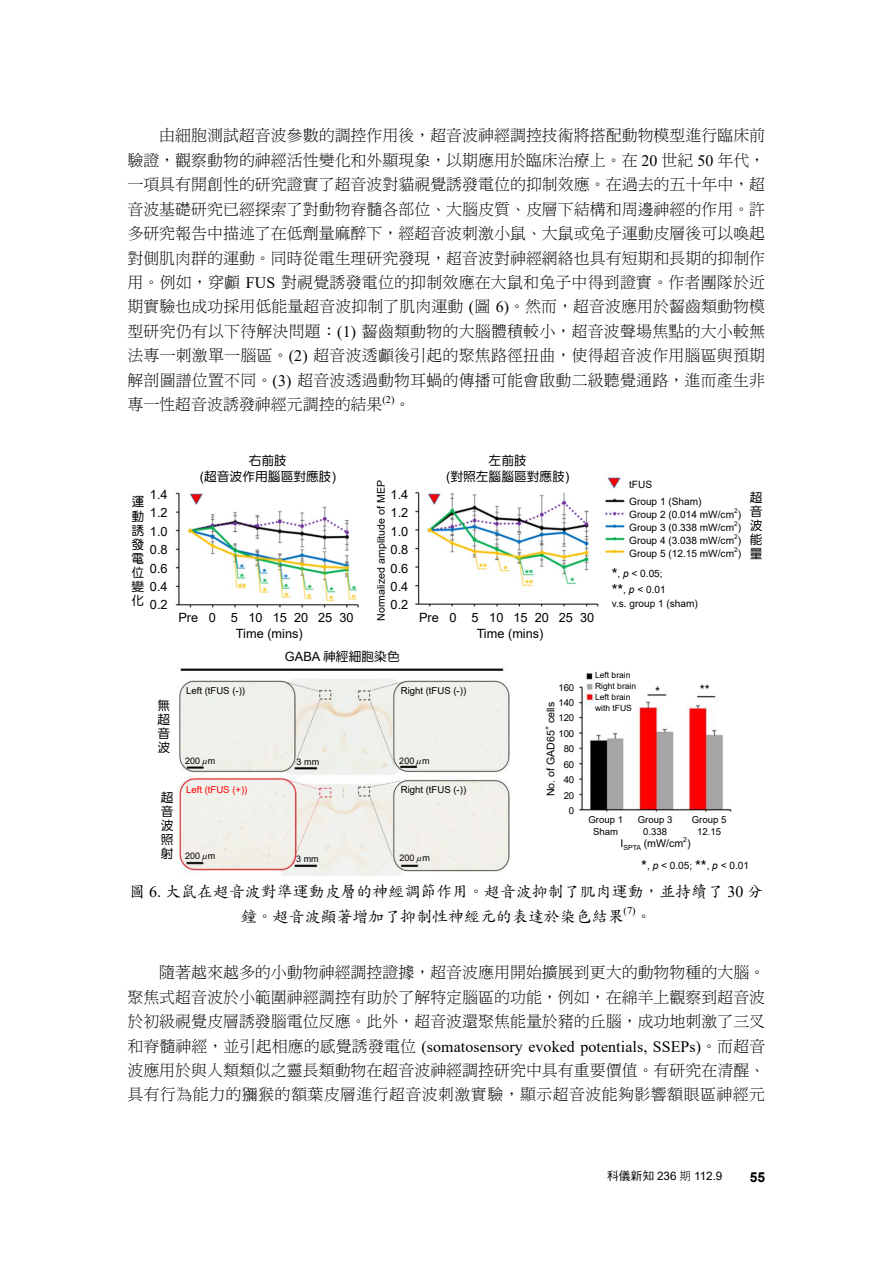
<style>
.page{position:relative;width:893px;height:1263px;background:#fff}
.page>*{position:absolute;margin:0;border:0;box-sizing:border-box;transform-origin:0 0}
.t1{font:15.9px/24.5px "DF Ming Std W3";color:#000;text-align:justify}
.t2{font:15.9px/24.5px "DF Kai Shu Std W5";color:#000}
.t3{font:15.9px "Times New Roman";letter-spacing:.005em;color:#000}
.t4{font:700 13.8px "Arial";color:#000}
.t5{font:12.75px/18.5px "Arial";color:#000;text-align:justify}
.t6{font:12.75px/14.1px "DF Yuan Std W5";color:#000;text-align:justify}
.t7{font:11.7px "Arial";color:#000}
.t8{font:10.65px "Arial";color:#000}
.t9{font:10.35px "Times New Roman";color:#000}
.t10{font:10.05px/12.9px "Arial";color:#000}
.t11{font:9.6px/15.5px "Arial";color:#000;text-align:center}
.t12{font:9.6px "Arial";color:#f00}
.t13{font:9px "Arial";color:#000}
.t14{font:8.55px/11.2px "Arial";color:#000}
.t15{font:6.9px "Arial";color:#000}
.t16{font:6.6px "Arial";color:#000}
.s1{font-family:"Times New Roman"}
.s2{font-family:"Arial"}
.s3{font-size:14.85px}
.s4{font-style:italic}
.s5{font-family:"DF Ming Std W3"}
.s6{font-family:"DF Hei Std W5"}
.s7{font-family:"DF Hei Std W3"}
</style>
<div class="page">
<img style="left:175px;top:477px;width:557px;height:399px">
<svg style="left:202px;top:760px;width:6px;height:6px"></svg>
<svg style="left:416px;top:857px;width:6px;height:6px"></svg>
<svg style="left:416px;top:760px;width:6px;height:6px"></svg>
<svg style="left:202px;top:855px;width:6px;height:6px"></svg>
<p class="t1" style="left:127px;top:123px;width:639px;text-indent:32px">由細胞測試超音波參數的調控作用後，超音波神經調控技術將搭配動物模型進行臨床前驗證，觀察動物的神經活性變化和外顯現象，以期應用於臨床治療上。在 <span class="s1">20</span> 世紀 <span class="s1">50</span> 年代，一項具有開創性的研究證實了超音波對貓視覺誘發電位的抑制效應。在過去的五十年中，超音波基礎研究已經探索了對動物脊髓各部位、大腦皮質、皮層下結構和周邊神經的作用。許多研究報告中描述了在低劑量麻醉下，經超音波刺激小鼠、大鼠或兔子運動皮層後可以喚起對側肌肉群的運動。同時從電生理研究發現，超音波對神經網絡也具有短期和長期的抑制作用。例如，穿顱 <span class="s1">FUS</span> 對視覺誘發電位的抑制效應在大鼠和兔子中得到證實。作者團隊於近期實驗也成功採用低能量超音波抑制了肌肉運動 <span class="s1">(</span>圖 <span class="s1">6)</span>。然而，超音波應用於齧齒類動物模型研究仍有以下待解決問題：<span class="s1">(1)</span> 齧齒類動物的大腦體積較小，超音波聲場焦點的大小較無法專一刺激單一腦區。<span class="s1">(2)</span> 超音波透顱後引起的聚焦路徑扭曲，使得超音波作用腦區與預期解剖圖譜位置不同。<span class="s1">(3)</span> 超音波透過動物耳蝸的傳播可能會啟動二級聽覺通路，進而產生非專一性超音波誘發神經元調控的結果</p>
<p class="t9" style="left:382px;top:392px;width:14px">(2)</p>
<p class="t1" style="left:395px;top:392px;width:17px">。</p>
<p class="t6" style="left:200px;top:452px;width:138px;line-height:15.9px;text-align:center">右前肢<br><span class="s2">(</span>超音波作用腦區對應肢<span class="s2">)</span></p>
<p class="t6" style="left:446px;top:452px;width:125px;line-height:15.9px;text-align:center">左前肢<br><span class="s2">(</span>對照左腦腦區對應肢<span class="s2">)</span></p>
<p class="t10" style="left:629px;top:478px;width:25px">tFUS</p>
<p class="t8" style="left:374px;top:621px;width:142px;rotate:-90deg">Normalized amplitude of MEP</p>
<p class="t5" style="left:391px;top:485px;width:19px">1.4<br>1.2<br>1.0<br>0.8<br>0.6<br>0.4<br>0.2</p>
<p class="t5" style="left:150px;top:485px;width:19px">1.4<br>1.2<br>1.0<br>0.8<br>0.6<br>0.4<br>0.2</p>
<p class="t10" style="left:629px;top:495px;width:113px">Group 1 (Sham)<br>Group 2 (0.014 mW/cm )</p>
<p class="t6" style="left:132px;top:495px;width:14px">運動誘發電位變化</p>
<p class="t16" style="left:734px;top:506px;width:5px">2</p>
<p class="t10" style="left:629px;top:521px;width:113px">Group 3 (0.338 mW/cm )</p>
<p class="t16" style="left:734px;top:519px;width:5px">2</p>
<p class="t10" style="left:629px;top:534px;width:113px">Group 4 (3.038 mW/cm )</p>
<p class="t16" style="left:734px;top:532px;width:5px">2</p>
<p class="t10" style="left:629px;top:547px;width:113px">Group 5 (12.15 mW/cm )</p>
<p class="t16" style="left:734px;top:545px;width:5px">2</p>
<p class="t10" style="left:612px;top:566px;width:55px;line-height:15.9px"><span class="s3">*</span>, <span class="s4">p</span> &lt; 0.05; <span class="s3">**</span>, <span class="s4">p</span> &lt; 0.01</p>
<p class="t10" style="left:612px;top:597px;width:88px">v.s. group 1 (sham)</p>
<p class="t5" style="left:178px;top:610px;width:177px;line-height:15.5px;text-align:center">Pre 0 5 10 15 20 25 30<br>Time (mins)</p>
<p class="t5" style="left:419px;top:610px;width:177px;line-height:15.5px;text-align:center">Pre 0 5 10 15 20 25 30<br>Time (mins)</p>
<p class="t6" style="left:285px;top:649px;width:116px"><span class="s2">GABA</span> 神經細胞染色</p>
<p class="t6" style="left:750px;top:490px;width:14px">超音波能量</p>
<p class="t6" style="left:158px;top:698px;width:14px">無超音波</p>
<p class="t6" style="left:161px;top:790px;width:14px">超音波照射</p>
<p class="t11" style="left:186px;top:682px;width:60px">Left (tFUS (-))</p>
<p class="t11" style="left:401px;top:682px;width:67px">Right (tFUS (-))</p>
<p class="t13" style="left:185px;top:754px;width:32px">200 m</p>
<p class="t13" style="left:297px;top:756px;width:24px">3 mm</p>
<p class="t13" style="left:399px;top:754px;width:32px">200 m</p>
<p class="t12" style="left:186px;top:783px;width:63px">Left (tFUS (+))</p>
<p class="t11" style="left:401px;top:781px;width:67px">Right (tFUS (-))</p>
<p class="t13" style="left:185px;top:849px;width:32px">200 m</p>
<p class="t13" style="left:296px;top:853px;width:24px">3 mm</p>
<p class="t13" style="left:399px;top:852px;width:32px">200 m</p>
<p class="t11" style="left:558px;top:679px;width:17px;text-align:right">160<br>140<br>120<br>100<br>80<br>60<br>40<br>20<br>0</p>
<p class="t8" style="left:543px;top:723px;width:23px;rotate:-90deg">cells</p>
<p class="t15" style="left:542px;top:730px;width:6px;rotate:-90deg">+</p>
<p class="t8" style="left:543px;top:796px;width:68px;rotate:-90deg">No. of GAD65</p>
<p class="t14" style="left:595px;top:669px;width:43px">Left brain<br>Right brain<br>Left brain with tFUS</p>
<p class="t5" style="left:655px;top:682px;width:6px">*</p>
<p class="t5" style="left:700px;top:680px;width:11px">**</p>
<p class="t11" style="left:588px;top:814px;width:36px;line-height:11.7px">Group 1<br>Sham</p>
<p class="t11" style="left:638px;top:814px;width:36px;line-height:11.7px">Group 3<br>0.338</p>
<p class="t11" style="left:692px;top:814px;width:36px;line-height:11.7px">Group 5<br>12.15</p>
<p class="t8" style="left:621px;top:836px;width:71px">I<sub>SPTA</sub> (mW/cm )</p>
<p class="t15" style="left:683px;top:835px;width:5px">2</p>
<p class="t10" style="left:641px;top:859px;width:109px"><span class="s3">*</span>, <span class="s4">p</span> &lt; 0.05; <span class="s3">**</span>, <span class="s4">p</span> &lt; 0.01</p>
<p class="t2" style="left:241px;top:879px;width:524px;text-indent:-112px">圖 <span class="s1">6.</span> 大鼠在超音波對準運動皮層的神經調節作用。超音波抑制了肌肉運動，並持續了 <span class="s1">30</span> 分鐘。超音波顯著增加了抑制性神經元的表達於染色結果</p>
<p class="t9" style="left:624px;top:903px;width:14px">(7)</p>
<p class="t2" style="left:636px;top:904px;width:17px">。</p>
<p class="t1" style="left:127px;top:960px;width:639px;text-indent:32px">隨著越來越多的小動物神經調控證據，超音波應用開始擴展到更大的動物物種的大腦。聚焦式超音波於小範圍神經調控有助於了解特定腦區的功能，例如，在綿羊上觀察到超音波於初級視覺皮層誘發腦電位反應。此外，超音波還聚焦能量於豬的丘腦，成功地刺激了三叉</p>
<p class="t3" style="left:127px;top:1035px;width:639px"><span class="s5">和脊髓神經，並引起相應的感覺誘發電位</span> (somatosensory evoked potentials, SSEPs)<span class="s5">。而超音</span></p>
<p class="t1" style="left:127px;top:1058px;width:639px">波應用於與人類類似之靈長類動物在超音波神經調控研究中具有重要價值。有研究在清醒、具有行為能力的獼猴的額葉皮層進行超音波刺激實驗，顯示超音波能夠影響額眼區神經元</p>
<p class="t7" style="left:607px;top:1168px;width:117px"><span class="s6">科儀新知</span> 236 <span class="s7">期</span> 112.9</p>
<p class="t4" style="left:750px;top:1167px;width:17px">55</p>
</div>
